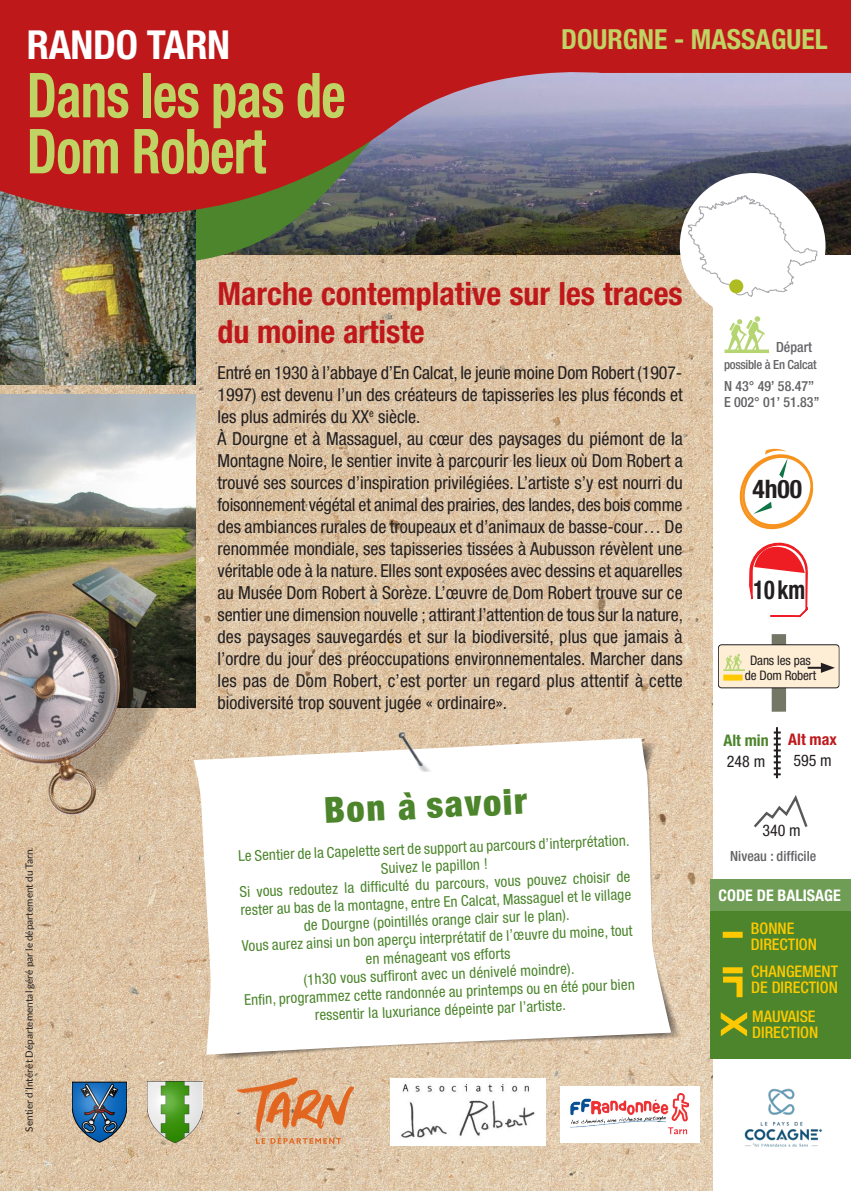
<style>
.page{position:relative;width:851px;height:1191px;background:#fff}
.page>*{position:absolute;margin:0;border:0;box-sizing:border-box;transform-origin:0 0}
.t1{font:700 condensed 62px/56px "Helvetica Neue LT Std";letter-spacing:-.01em;color:#bfd464;scale:.84 1}
.t2{font:700 condensed 40px "Helvetica Neue LT Std";letter-spacing:-.01em;color:#fff}
.t3{font:900 condensed 36px "Helvetica Neue LT Std";color:#4c852c}
.t4{font:700 condensed 32px/38px "Helvetica Neue LT Std";color:#bf181a}
.t5{font:700 condensed 27.6px "Helvetica Neue LT Std";color:#bfd464}
.t6{font:700 condensed 26px "Helvetica Neue LT Std";color:#231f20;scale:.85 1}
.t7{font:700 condensed 25.6px "Helvetica Neue LT Std";color:#231f20}
.t8{font:condensed 18px/22px "Helvetica Neue LT Std";color:#231f20;text-align:justify}
.t9{font:500 condensed 16px "Helvetica Neue LT Std";color:#fec900}
.t10{font:700 condensed 16px "Helvetica Neue LT Std";color:#fff}
.t11{font:condensed 16px "Helvetica Neue LT Std";color:#231f20}
.t12{font:700 condensed 16px "Helvetica Neue LT Std";color:#4c852c}
.t13{font:700 condensed 16px "Helvetica Neue LT Std";color:#bf181a}
.t14{font:condensed 15px/18px "Helvetica Neue LT Std";color:#4c852c;text-align:center}
.t15{font:500 condensed 14px "Helvetica Neue LT Std";color:#636366}
.t16{font:condensed 13.2px/15px "Helvetica Neue LT Std";letter-spacing:-.01em;color:#231f20;text-align:center}
.t17{font:500 condensed 12.6px "Helvetica Neue LT Std";letter-spacing:-.02em;color:#636366}
.t18{font:10px "Lato";color:#231f20}
</style>
<div class="page">
<img style="left:0;top:294px;width:711px;height:897px">
<svg style="left:236px;top:1077px;width:118px;height:66px"></svg>
<div style="left:560px;top:1086px;width:139px;height:56px;background:#fff"></div>
<img style="left:571px;top:1093px;width:117px;height:42px">
<img style="left:0;top:394px;width:195px;height:313px">
<img style="left:0;top:294px;width:195px;height:90px">
<img style="left:0;top:0;width:850px;height:294px">
<div style="left:710px;top:909px;width:140px;height:149px;background:#4c852c"></div>
<div style="left:710px;top:879px;width:140px;height:31px;background:#709d56"></div>
<div style="left:722px;top:931px;width:20px;height:6px;background:#fec900"></div>
<div style="left:722px;top:967px;width:20px;height:6px;background:#fec900"></div>
<svg style="left:722px;top:973px;width:21px;height:25px"></svg>
<svg style="left:720px;top:1012px;width:27px;height:24px"></svg>
<svg style="left:754px;top:795px;width:54px;height:33px"></svg>
<hr style="left:775px;top:727px;width:2px;height:51px;background:#231f20">
<svg style="left:773px;top:731px;width:7px;height:44px"></svg>
<div style="left:771px;top:634px;width:15px;height:77px;background:#747666"></div>
<div style="left:718px;top:645px;width:121px;height:43px;background:#feeed5;border-radius:3px"></div>
<div style="left:717px;top:644px;width:122px;height:44px;border:1px solid #231f20;border-radius:3px"></div>
<div style="left:723px;top:674px;width:19px;height:6px;background:#fec900"></div>
<svg style="left:723px;top:654px;width:20px;height:17px"></svg>
<svg style="left:807px;top:662px;width:27px;height:11px"></svg>
<svg style="left:749px;top:542px;width:58px;height:75px"></svg>
<svg style="left:739px;top:448px;width:74px;height:81px"></svg>
<div style="left:679px;top:173px;width:146px;height:146px;background:#fff;border-radius:50%"></div>
<svg style="left:687px;top:195px;width:130px;height:102px"></svg>
<div style="left:729px;top:279px;width:14px;height:14px;background:#aebc21;border-radius:50%"></div>
<svg style="left:724px;top:316px;width:44px;height:37px"></svg>
<svg style="left:0;top:603px;width:181px;height:197px"></svg>
<img style="left:0;top:610px;width:120px;height:205px">
<svg style="left:202px;top:741px;width:480px;height:320px;fill:#e1caad"></svg>
<svg style="left:193px;top:737px;width:478px;height:317px"></svg>
<img style="left:381px;top:719px;width:75px;height:56px">
<img style="left:390px;top:1079px;width:155px;height:66px">
<svg style="left:72px;top:1082px;width:55px;height:60px"></svg>
<img style="left:148px;top:1082px;width:55px;height:60px">
<img style="left:744px;top:1088px;width:78px;height:59px">
<p class="t2" style="left:27px;top:20px;width:205px">RANDO TARN</p>
<p class="t1" style="left:27px;top:66px;width:381px">Dans les pas de<br>Dom Robert</p>
<p class="t5" style="left:561px;top:23px;width:268px">DOURGNE - MASSAGUEL</p>
<p class="t18" style="left:23px;top:1131px;width:285px;rotate:-90deg">Sentier d’Intérêt Départemental géré par le département du Tarn.</p>
<p class="t4" style="left:217px;top:274px;width:466px">Marche contemplative sur les traces du moine artiste</p>
<p class="t8" style="left:217px;top:361px;width:466px">Entré en 1930 à l’abbaye d’En Calcat, le jeune moine Dom Robert (1907- 1997) est devenu l’un des créateurs de tapisseries les plus féconds et les plus admirés du XX<sup>e</sup> siècle.</p>
<p class="t8" style="left:217px;top:427px;width:467px">À Dourgne et à Massaguel, au cœur des paysages du piémont de la Montagne Noire, le sentier invite à parcourir les lieux où Dom Robert a trouvé ses sources d’inspiration privilégiées. L’artiste s’y est nourri du foisonnement végétal et animal des prairies, des landes, des bois comme des ambiances rurales de troupeaux et d’animaux de basse-cour… De renommée mondiale, ses tapisseries tissées à Aubusson révèlent une véritable ode à la nature. Elles sont exposées avec dessins et aquarelles au Musée Dom Robert à Sorèze. L’œuvre de Dom Robert trouve sur ce sentier une dimension nouvelle ; attirant l’attention de tous sur la nature, des paysages sauvegardés et sur la biodiversité, plus que jamais à l’ordre du jour des préoccupations environnementales. Marcher dans les pas de Dom Robert, c’est porter un regard plus attentif à cette biodiversité trop souvent jugée « ordinaire».</p>
<p class="t3" style="left:323px;top:788px;width:204px;rotate:-3deg">Bon a` savoir</p>
<p class="t14" style="left:238px;top:845px;width:393px;rotate:-2deg">Le Sentier de la Capelette sert de support au parcours d’interprétation.</p>
<p class="t14" style="left:380px;top:858px;width:108px;rotate:-2deg">Suivez le papillon !</p>
<p class="t14" style="left:239px;top:881px;width:392px;rotate:-2deg">Si vous redoutez la diffi culté du parcours, vous pouvez choisir de rester au bas de la montagne, entre En Calcat, Massaguel et le village de Dourgne (pointillés orange clair sur le plan).</p>
<p class="t14" style="left:241px;top:935px;width:392px;rotate:-2deg">Vous aurez ainsi un bon aperçu interprétatif de l’œuvre du moine, tout en ménageant vos efforts</p>
<p class="t14" style="left:303px;top:969px;width:272px;rotate:-2deg">(1h30 vous suffi ront avec un dénivelé moindre).</p>
<p class="t14" style="left:244px;top:989px;width:392px;rotate:-2deg">Enfi n, programmez cette randonnée au printemps ou en été pour bien ressentir la luxuriance dépeinte par l’artiste.</p>
<p class="t15" style="left:776px;top:338px;width:37px">Départ</p>
<p class="t17" style="left:723px;top:357px;width:94px">possible à En Calcat</p>
<p class="t15" style="left:723px;top:377px;width:92px">N 43° 49’ 58.47’’</p>
<p class="t15" style="left:723px;top:393px;width:97px">E 002° 01’ 51.83’’</p>
<p class="t7" style="left:752px;top:474px;width:51px">4h00</p>
<p class="t6" style="left:753px;top:574px;width:62px">10km</p>
<p class="t16" style="left:744px;top:652px;width:73px">Dans les pas de Dom Robert</p>
<p class="t12" style="left:723px;top:730px;width:47px">Alt min</p>
<p class="t11" style="left:726px;top:751px;width:40px">248 m</p>
<p class="t13" style="left:788px;top:730px;width:50px">Alt max</p>
<p class="t11" style="left:793px;top:751px;width:40px">595 m</p>
<p class="t11" style="left:762px;top:821px;width:40px">340 m</p>
<p class="t15" style="left:730px;top:847px;width:88px">Niveau : difficile</p>
<p class="t10" style="left:718px;top:885px;width:124px">CODE DE BALISAGE</p>
<p class="t9" style="left:750px;top:918px;width:45px">BONNE</p>
<p class="t9" style="left:750px;top:934px;width:68px">DIRECTION</p>
<p class="t9" style="left:751px;top:961px;width:88px">CHANGEMENT</p>
<p class="t9" style="left:751px;top:977px;width:88px">DE DIRECTION</p>
<p class="t9" style="left:752px;top:1006px;width:65px">MAUVAISE</p>
<p class="t9" style="left:752px;top:1022px;width:68px">DIRECTION</p>
</div>
